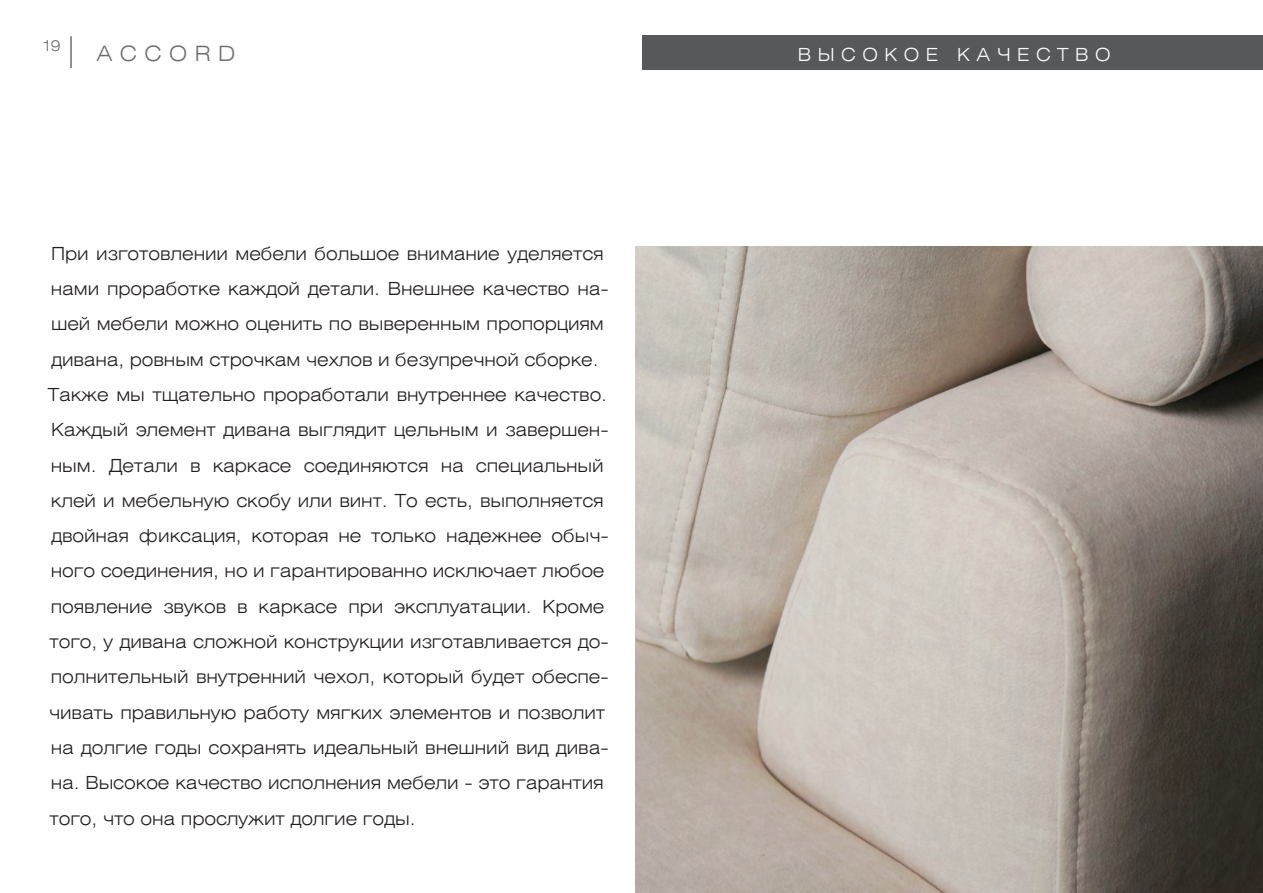
<style>
.page{position:relative;width:1263px;height:893px;background:#fff}
.page>*{position:absolute;margin:0;border:0;box-sizing:border-box;transform-origin:0 0}
.t1{font:21px "Helios Ext Light C";letter-spacing:.36em;color:#6c6d70}
.t2{font:18px/35.2px "Helios Ext Light C";letter-spacing:-.005em;color:#231f20}
.t3{font:18px "Helios Ext Light C";letter-spacing:.36em;color:#fff}
.t4{font:15px "Helios Ext Light C";color:#6c6d70}
</style>
<div class="page">
<div style="left:642px;top:35px;width:621px;height:35px;background:#57585a"></div>
<img style="left:636px;top:247px;width:627px;height:646px">
<hr style="left:70px;top:36px;width:2px;height:32px;background:#6c6d70">
<p class="t4" style="left:43px;top:36px;width:19px">19</p>
<p class="t1" style="left:97px;top:41px;width:140px">ACCORD</p>
<p class="t2" style="left:48px;top:235px;width:562px">При изготовлении мебели большое внимание уделяется нами проработке каждой детали. Внешнее качество на&shy;шей мебели можно оценить по выверенным пропорциям дивана, ровным строчкам чехлов и безупречной сборке.<br>Также мы тщательно проработали внутреннее качество.<br>Каждый элемент дивана выглядит цельным и завершен&shy;ным. Детали в каркасе соединяются на специальный клей и мебельную скобу или винт. То есть, выполняется двойная фиксация, которая не только надежнее обыч&shy;ного соединения, но и гарантированно исключает любое появление звуков в каркасе при эксплуатации. Кроме того, у дивана сложной конструкции изготавливается до&shy;полнительный внутренний чехол, который будет обеспе&shy;чивать правильную работу мягких элементов и позволит на долгие годы сохранять идеальный внешний вид дива&shy;на. Высокое качество исполнения мебели - это гарантия того, что она прослужит долгие годы.</p>
<p class="t3" style="left:798px;top:43px;width:314px">ВЫСОКОЕ КАЧЕСТВО</p>
</div>
